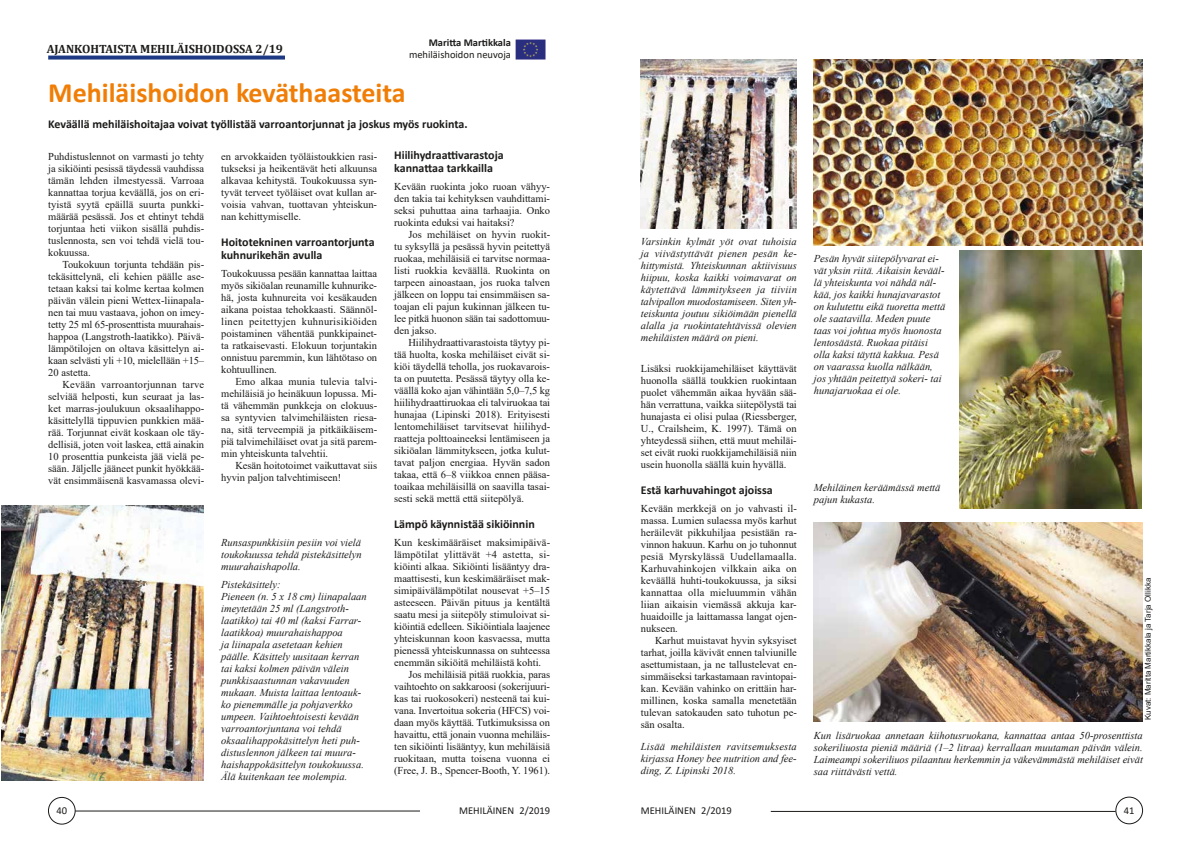
<style>
.page{position:relative;width:1191px;height:842px;background:#fff}
.page>*{position:absolute;margin:0;border:0;box-sizing:border-box;transform-origin:0 0}
.t1{font:700 28px "Calibri";color:#f07e06}
.t2{font:700 12px/13px "Calibri";color:#1c1b1a}
.t3{font:700 12px "Cambria";color:#1c1b1a}
.t4{font:10.5px/12px "Times New Roman";color:#1c1b1a;text-align:justify}
.t5{font:italic 10.5px/12px "Times New Roman";color:#1c1b1a;text-align:justify}
.t6{font:10.5px "Calibri";color:#1c1b1a}
.t7{font:10.5px "Times New Roman";letter-spacing:.02em;color:#1c1b1a}
.t8{font:700 10.5px "Calibri";color:#1c1b1a}
.t9{font:8px "Arial";color:#1c1b1a}
</style>
<div class="page">
<div style="left:48px;top:797px;width:27px;height:27px;border:1px solid #1c1b1a;border-radius:50%"></div>
<div style="left:1115px;top:797px;width:27px;height:27px;border:1px solid #1c1b1a;border-radius:50%"></div>
<hr style="left:770px;top:811px;width:345px;height:1px;background:#1c1b1a">
<hr style="left:75px;top:811px;width:345px;height:1px;background:#1c1b1a">
<svg style="left:48px;top:56px;width:237px;height:4px"></svg>
<img style="left:515px;top:39px;width:30px;height:21px">
<img style="left:814px;top:60px;width:328px;height:185px">
<img style="left:959px;top:251px;width:182px;height:258px">
<img style="left:814px;top:523px;width:328px;height:198px">
<img style="left:641px;top:60px;width:156px;height:168px">
<img style="left:1px;top:506px;width:202px;height:275px">
<p class="t3" style="left:47px;top:40px;width:238px">AJANKOHTAISTA MEHILÄISHOIDOSSA 2/19</p>
<p class="t8" style="left:429px;top:35px;width:84px">Maritta Martikkala</p>
<p class="t6" style="left:409px;top:47px;width:103px">mehiläishoidon neuvoja</p>
<h1 class="t1" style="left:48px;top:73px;width:359px">Mehiläishoidon keväthaasteita</h1>
<p class="t2" style="left:48px;top:117px;width:421px">Keväällä mehiläishoitajaa voivat työllistää varroantorjunnat ja joskus myös ruokinta.</p>
<p class="t4" style="left:221px;top:150px;width:157px">en arvokkaiden työläistoukkien rasi&shy;tukseksi ja heikentävät heti alkuunsa alkavaa kehitystä. Toukokuussa syn&shy;tyvät terveet työläiset ovat kullan ar&shy;voisia vahvan, tuottavan yhteiskun&shy;nan kehittymiselle.</p>
<p class="t2" style="left:221px;top:236px;width:155px">Hoitotekninen varroantorjunta kuhnurikehän avulla</p>
<p class="t4" style="left:221px;top:267px;width:157px">Toukokuussa pesään kannattaa laittaa myös sikiöalan reunamille kuhnurike&shy;hä, josta kuhnureita voi kesäkauden aikana poistaa tehokkaasti. Säännöl&shy;linen peitettyjen kuhnurisikiöiden poistaminen vähentää punkkipainet&shy;ta ratkaisevasti. Elokuun torjuntakin onnistuu paremmin, kun lähtötaso on kohtuullinen.</p>
<p class="t4" style="left:221px;top:375px;width:157px;text-indent:14px">Emo alkaa munia tulevia talvi&shy;mehiläisiä jo heinäkuun lopussa. Mi&shy;tä vähemmän punkkeja on elokuus&shy;sa syntyvien talvimehiläisten riesa&shy;na, sitä terveempiä ja pitkäikäisem&shy;piä talvimehiläiset ovat ja sitä parem&shy;min yhteiskunta talvehtii.</p>
<p class="t4" style="left:221px;top:459px;width:157px;text-indent:14px">Kesän hoitotoimet vaikuttavat siis hyvin paljon talvehtimiseen!</p>
<p class="t2" style="left:394px;top:148px;width:111px">Hiilihydraattivarastoja kannattaa tarkkailla</p>
<p class="t4" style="left:394px;top:180px;width:157px">Kevään ruokinta joko ruoan vähyy&shy;den takia tai kehityksen vauhdittami&shy;seksi puhuttaa aina tarhaajia. Onko ruokinta eduksi vai haitaksi?</p>
<p class="t4" style="left:394px;top:228px;width:158px;text-indent:14px">Jos mehiläiset on hyvin ruokit&shy;tu syksyllä ja pesässä hyvin peitettyä ruokaa, mehiläisiä ei tarvitse normaa&shy;listi ruokkia keväällä. Ruokinta on tarpeen ainoastaan, jos ruoka talven jälkeen on loppu tai ensimmäisen sa&shy;toajan eli pajun kukinnan jälkeen tu&shy;lee pitkä huonon sään tai sadottomuu&shy;den jakso.</p>
<p class="t4" style="left:394px;top:336px;width:158px;text-indent:14px">Hiilihydraattivarastoista täytyy pi&shy;tää huolta, koska mehiläiset eivät si&shy;kiöi täydellä teholla, jos ruokavarois&shy;ta on puutetta. Pesässä täytyy olla ke&shy;väällä koko ajan vähintään 5,0–7,5 kg hiilihydraattiruokaa eli talviruokaa tai hunajaa (Lipinski 2018). Erityisesti lentomehiläiset tarvitsevat hiilihyd&shy;raatteja polttoaineeksi lentämiseen ja sikiöalan lämmitykseen, jotka kulut&shy;tavat paljon energiaa. Hyvän sadon takaa, että 6–8 viikkoa ennen pääsa&shy;toaikaa mehiläisillä on saavilla tasai&shy;sesti sekä mettä että siitepölyä.</p>
<p class="t2" style="left:394px;top:518px;width:142px">Lämpö käynnistää sikiöinnin</p>
<p class="t4" style="left:394px;top:536px;width:157px">Kun keskimääräiset maksimipäivä-</p>
<p class="t7" style="left:394px;top:547px;width:157px">lämpötilat ylittävät +4 astetta, si-</p>
<p class="t4" style="left:394px;top:560px;width:157px">kiöinti alkaa. Sikiöinti lisääntyy dra-</p>
<p class="t4" style="left:394px;top:572px;width:157px">maattisesti, kun keskimääräiset mak-</p>
<p class="t4" style="left:394px;top:584px;width:157px">simipäivälämpötilat nousevat +5–15</p>
<p class="t4" style="left:394px;top:596px;width:157px">asteeseen. Päivän pituus ja kentältä</p>
<p class="t4" style="left:394px;top:608px;width:157px">saatu mesi ja siitepöly stimuloivat si-</p>
<p class="t4" style="left:394px;top:620px;width:157px">kiöintiä edelleen. Sikiöintiala laajenee</p>
<p class="t4" style="left:394px;top:632px;width:157px">yhteiskunnan koon kasvaessa, mutta</p>
<p class="t4" style="left:394px;top:644px;width:157px">pienessä yhteiskunnassa on suhteessa</p>
<p class="t4" style="left:394px;top:656px;width:148px">enemmän sikiöitä mehiläistä kohti.</p>
<p class="t4" style="left:408px;top:668px;width:143px">Jos mehiläisiä pitää ruokkia, paras</p>
<p class="t4" style="left:394px;top:680px;width:157px">vaihtoehto on sakkaroosi (sokerijuuri-</p>
<p class="t4" style="left:394px;top:692px;width:157px">kas tai ruokosokeri) nesteenä tai kui-</p>
<p class="t4" style="left:394px;top:704px;width:157px">vana. Invertoitua sokeria (HFCS) voi-</p>
<p class="t4" style="left:394px;top:716px;width:157px">daan myös käyttää. Tutkimuksissa on</p>
<p class="t4" style="left:394px;top:728px;width:158px">havaittu, että jonain vuonna mehiläis-</p>
<p class="t4" style="left:394px;top:740px;width:157px">ten sikiöinti lisääntyy, kun mehiläisiä</p>
<p class="t4" style="left:394px;top:752px;width:157px">ruokitaan, mutta toisena vuonna ei</p>
<p class="t4" style="left:394px;top:764px;width:157px">(Free, J. B., Spencer-Booth, Y. 1961).</p>
<p class="t4" style="left:48px;top:150px;width:157px">Puhdistuslennot on varmasti jo tehty ja sikiöinti pesissä täydessä vauhdissa tämän lehden ilmestyessä. Varroaa kannattaa torjua keväällä, jos on eri&shy;tyistä syytä epäillä suurta punkki&shy;määrää pesässä. Jos et ehtinyt tehdä torjuntaa heti viikon sisällä puhdis&shy;tuslennosta, sen voi tehdä vielä tou&shy;kokuussa.</p>
<p class="t4" style="left:48px;top:258px;width:157px;text-indent:14px">Toukokuun torjunta tehdään pis&shy;tekäsittelynä, eli kehien päälle ase&shy;tetaan kaksi tai kolme kertaa kolmen päivän välein pieni Wettex-liinapala&shy;nen tai muu vastaava, johon on imey&shy;tetty 25 ml 65-prosenttista muurahais&shy;happoa (Langstroth-laatikko). Päivä&shy;lämpötilojen on oltava käsittelyn ai&shy;kaan selvästi yli +10, mielellään +15– 20 astetta.</p>
<p class="t4" style="left:48px;top:378px;width:158px;text-indent:14px">Kevään varroantorjunnan tarve selviää helposti, kun seuraat ja las&shy;ket marras-joulukuun oksaalihappo&shy;käsittelyllä tippuvien punkkien mää&shy;rää. Torjunnat eivät koskaan ole täy&shy;dellisiä, joten voit laskea, että ainakin 10 prosenttia punkeista jää vielä pe&shy;sään. Jäljelle jääneet punkit hyökkää&shy;vät ensimmäisenä kasvamassa olevi-</p>
<p class="t5" style="left:221px;top:536px;width:142px">Runsaspunkkisiin pesiin voi vielä toukokuussa tehdä pistekäsittelyn muurahaishapolla.</p>
<p class="t5" style="left:221px;top:578px;width:147px;text-align:left">Pistekäsittely:<br>Pieneen (n. 5 x 18 cm) liinapalaan imeytetään 25 ml (Langstroth&shy;laatikko) tai 40 ml (kaksi Farrar&shy;laatikkoa) muurahaishappoa<br>ja liinapala asetetaan kehien päälle. Käsittely uusitaan kerran tai kaksi kolmen päivän välein punkkisaastunnan vakavuuden mukaan. Muista laittaa lentoauk&shy;ko pienemmälle ja pohjaverkko umpeen. Vaihtoehtoisesti kevään varroantorjuntana voi tehdä oksaalihappokäsittelyn heti puh&shy;distuslennon jälkeen tai muura&shy;haishappokäsittelyn toukokuussa.<br>Älä kuitenkaan tee molempia.</p>
<p class="t5" style="left:641px;top:236px;width:158px">Varsinkin kylmät yöt ovat tuhoisia ja viivästyttävät pienen pesän ke&shy;hittymistä. Yhteiskunnan aktiivisuus hiipuu, koska kaikki voimavarat on käytettävä lämmitykseen ja tiiviin talvipallon muodostamiseen. Siten yh&shy;teiskunta joutuu sikiöimään pienellä alalla ja ruokintatehtävissä olevien mehiläisten määrä on pieni.</p>
<p class="t4" style="left:641px;top:362px;width:157px">Lisäksi ruokkijamehiläiset käyttävät huonolla säällä toukkien ruokintaan puolet vähemmän aikaa hyvään sää&shy;hän verrattuna, vaikka siitepölystä tai hunajasta ei olisi pulaa (Riessberger, U., Crailsheim, K. 1997). Tämä on yhteydessä siihen, että muut mehiläi&shy;set eivät ruoki ruokkijamehiläisiä niin usein huonolla säällä kuin hyvällä.</p>
<p class="t2" style="left:641px;top:483px;width:133px">Estä karhuvahingot ajoissa</p>
<p class="t4" style="left:641px;top:502px;width:158px">Kevään merkkejä on jo vahvasti il&shy;massa. Lumien sulaessa myös karhut heräilevät pikkuhiljaa pesistään ra&shy;vinnon hakuun. Karhu on jo tuhonnut pesiä Myrskylässä Uudellamaalla.<br>Karhuvahinkojen vilkkain aika on keväällä huhti-toukokuussa, ja siksi kannattaa olla mieluummin vähän liian aikaisin viemässä akkuja kar&shy;huaidoille ja laittamassa langat ojen&shy;nukseen.</p>
<p class="t4" style="left:641px;top:634px;width:157px;text-indent:14px">Karhut muistavat hyvin syksyiset tarhat, joilla kävivät ennen talviunille asettumistaan, ja ne tallustelevat en&shy;simmäiseksi tarkastamaan ravintopai&shy;kan. Kevään vahinko on erittäin har&shy;millinen, koska samalla menetetään tulevan satokauden sato tuhotun pe&shy;sän osalta.</p>
<p class="t5" style="left:641px;top:740px;width:157px">Lisää mehiläisten ravitsemuksesta kirjassa Honey bee nutrition and fee&shy;ding, Z. Lipinski 2018.</p>
<p class="t5" style="left:814px;top:253px;width:133px;text-align:left">Pesän hyvät siitepölyvarat ei&shy;vät yksin riitä. Aikaisin kevääl&shy;lä yhteiskunta voi nähdä näl&shy;kää, jos kaikki hunajavarastot on kulutettu eikä tuoretta mettä ole saatavilla. Meden puute taas voi johtua myös huonosta lentosäästä. Ruokaa pitäisi olla kaksi täyttä kakkua. Pesä on vaarassa kuolla nälkään, jos yhtään peitettyä sokeri- tai hunajaruokaa ei ole.</p>
<p class="t5" style="left:814px;top:481px;width:128px">Mehiläinen keräämässä mettä pajun kukasta.</p>
<p class="t9" style="left:1142px;top:720px;width:144px;rotate:-90deg">Kuvat: Maritta Martikkala ja Tarja Ollikka</p>
<p class="t5" style="left:814px;top:729px;width:330px">Kun lisäruokaa annetaan kiihotusruokana, kannattaa antaa 50-prosenttista sokeriliuosta pieniä määriä (1–2 litraa) kerrallaan muutaman päivän välein.<br>Laimeampi sokeriliuos pilaantuu herkemmin ja väkevämmästä mehiläiset eivät saa riittävästi vettä.</p>
<p class="t6" style="left:56px;top:803px;width:12px">40</p>
<p class="t6" style="left:459px;top:803px;width:93px">MEHILÄINEN 2/2019</p>
<p class="t6" style="left:641px;top:803px;width:93px">MEHILÄINEN 2/2019</p>
<p class="t6" style="left:1123px;top:803px;width:12px">41</p>
</div>
